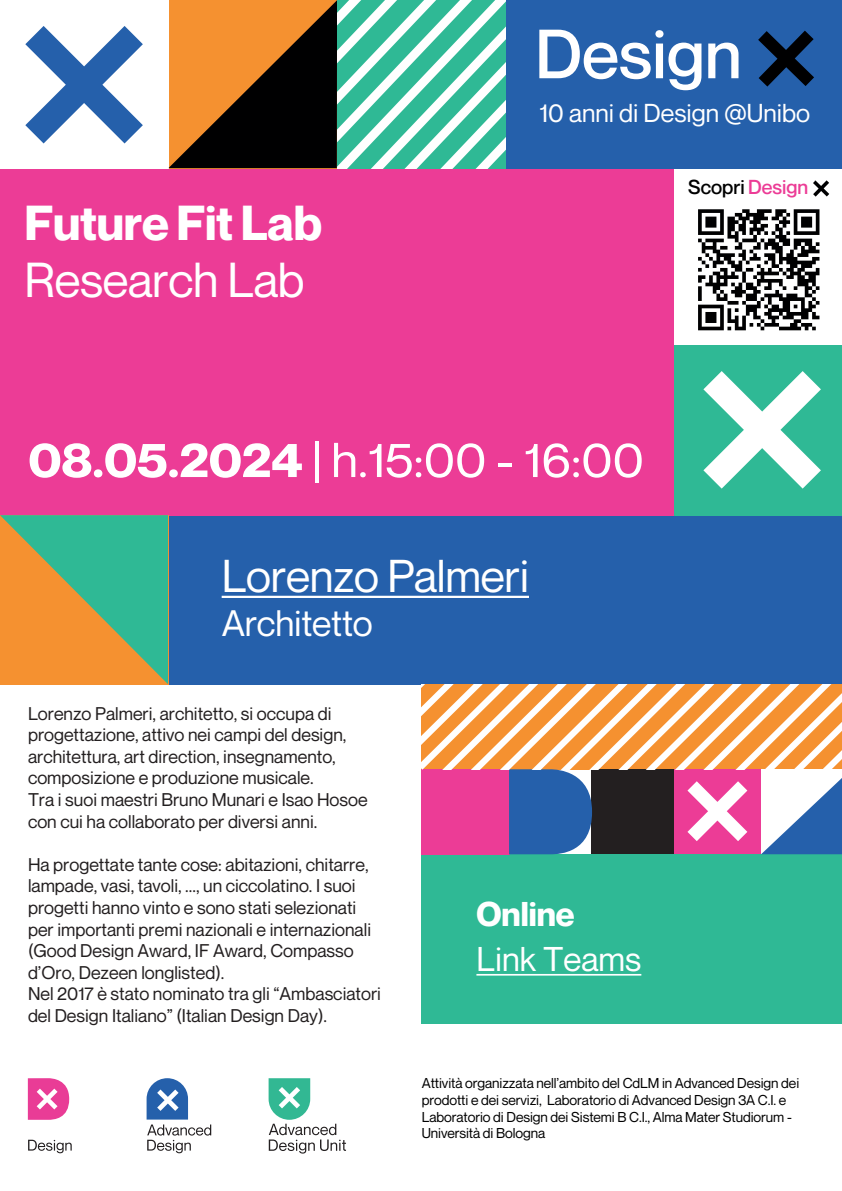
<style>
.page{position:relative;width:842px;height:1191px;background:#fff}
.page>*{position:absolute;margin:0;border:0;box-sizing:border-box;transform-origin:0 0}
.t1{font:500 67.9px "Neue Montreal";color:#fff}
.t2{font:700 48px "Neue Montreal";letter-spacing:-.005em;color:#fff}
.t3{font:48px "Neue Montreal";letter-spacing:-.005em;color:#fff}
.t4{font:47.8px "Neue Montreal";color:#fff;scale:1.06 1}
.t5{font:45px "Neue Montreal";letter-spacing:-.005em;color:#fff}
.t6{font:36px "Neue Montreal";letter-spacing:-.005em;color:#fff}
.t7{font:33.6px "Neue Montreal";color:#fff}
.t8{font:700 33.6px "Neue Montreal";color:#fff}
.t9{font:25.4px "Neue Montreal";color:#fff}
.t10{font:500 19.8px "Neue Montreal";color:#000001}
.t11{font:18px/21.6px "Neue Montreal";color:#231f20}
.t12{font:14px/16.8px "Neue Montreal";letter-spacing:-.005em;color:#000001}
.s1{color:#ec3c96}
.s2{font-weight:700}
</style>
<div class="page">
<div style="left:421px;top:854px;width:421px;height:169px;background:#2fb995"></div>
<div style="left:168px;top:515px;width:674px;height:169px;background:#2560ab"></div>
<div style="left:0;top:0;width:842px;height:515px;background:#ec3c96"></div>
<hr style="left:222px;top:596px;width:307px;height:2px;background:#fff">
<hr style="left:476px;top:974px;width:165px;height:1px;background:#fff">
<div style="left:674px;top:168px;width:168px;height:177px;background:#fff"></div>
<div style="left:0;top:0;width:168px;height:168px;background:#fff"></div>
<svg style="left:25px;top:26px;width:118px;height:117px"></svg>
<div style="left:505px;top:0;width:337px;height:168px;background:#2560ab"></div>
<div style="left:674px;top:345px;width:168px;height:170px;background:#2fb995"></div>
<svg style="left:168px;top:0;width:337px;height:168px;background:#798d6a"></svg>
<svg style="left:703px;top:371px;width:118px;height:117px"></svg>
<svg style="left:0;top:515px;width:168px;height:169px;background:#95a460"></svg>
<svg style="left:758px;top:31px;width:56px;height:56px"></svg>
<img style="left:698px;top:209px;width:122px;height:122px">
<svg style="left:813px;top:180px;width:16px;height:17px"></svg>
<svg style="left:421px;top:684px;width:421px;height:170px"></svg>
<svg style="left:28px;top:1078px;width:41px;height:41px"></svg>
<svg style="left:269px;top:1078px;width:77px;height:75px"></svg>
<svg style="left:28px;top:1139px;width:44px;height:14px"></svg>
<svg style="left:147px;top:1078px;width:64px;height:75px"></svg>
<h1 class="t1" style="left:535px;top:13px;width:208px">Design</h1>
<h3 class="t9" style="left:539px;top:97px;width:272px">10 anni di Design @Unibo</h3>
<h2 class="t2" style="left:25px;top:193px;width:299px">Future Fit Lab</h2>
<h2 class="t3" style="left:25px;top:251px;width:281px">Research Lab</h2>
<p class="t10" style="left:688px;top:175px;width:121px">Scopri <span class="s1">Design</span></p>
<h3 class="t4" style="left:28px;top:431px;width:582px"><span class="s2">08.05.2024</span> | h.15:00 - 16:00</h3>
<h3 class="t5" style="left:222px;top:549px;width:309px">Lorenzo Palmeri</h3>
<h3 class="t6" style="left:222px;top:601px;width:153px">Architetto</h3>
<p class="t11" style="left:28px;top:702px;width:341px">Lorenzo Palmeri, architetto, si occupa di progettazione, attivo nei campi del design, architettura, art direction, insegnamento, composizione e produzione musicale.<br>Tra i suoi maestri Bruno Munari e Isao Hosoe con cui ha collaborato per diversi anni.</p>
<p class="t11" style="left:28px;top:853px;width:354px">Ha progettate tante cose: abitazioni, chitarre, lampade, vasi, tavoli, ..., un ciccolatino. I suoi progetti hanno vinto e sono stati selezionati per importanti premi nazionali e internazionali (Good Design Award, IF Award, Compasso d’Oro, Dezeen longlisted).<br>Nel 2017 è stato nominato tra gli “Ambasciatori del Design Italiano” (Italian Design Day).</p>
<h3 class="t8" style="left:476px;top:893px;width:100px">Online</h3>
<h3 class="t7" style="left:476px;top:939px;width:166px">Link Teams</h3>
<p class="t12" style="left:422px;top:1074px;width:379px">Attività organizzata nell’ambito del CdLM in Advanced Design dei prodotti e dei servizi, Laboratorio di Advanced Design 3A C.I. e Laboratorio di Design dei Sistemi B C.I., Alma Mater Studiorum - Università di Bologna</p>
</div>
